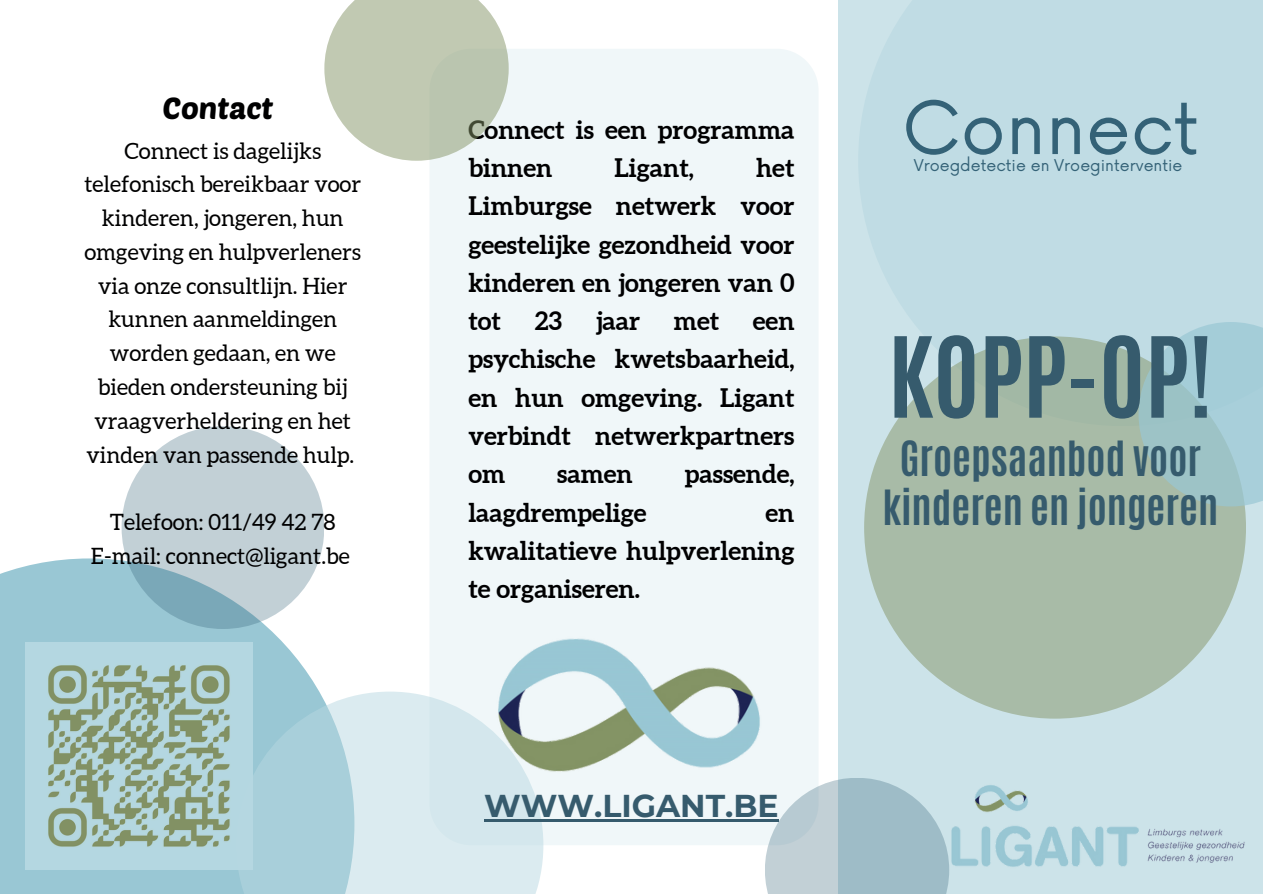
<style>
.page{position:relative;width:1263px;height:894px;background:#fff}
.page>*{position:absolute;margin:0;border:0;box-sizing:border-box;transform-origin:0 0}
.t1{font:700 94.8px "Antonio";color:#365b6d}
.t2{font:71.55px "Now";color:#346277}
.t3{font:700 40.5px/48.3px "Antonio";color:#365b6d;text-align:center}
.t4{font:700 31.5px "Montserrat";color:#365b6d}
.t5{font:30px "Poetsen One";color:#000001}
.t6{font:700 25.5px/38.2px "Aleo";color:#000001;text-align:justify}
.t7{font:22.5px/33.8px "Aleo";color:#000001;text-align:center}
.t8{font:15.9px "Now";color:#346277}
</style>
<div class="page">
<div style="left:838px;top:0;width:425px;height:893px;background:#cce3e9"></div>
<div style="left:858px;top:0;width:405px;height:426px;background:#c0dce4"></div>
<div style="left:864px;top:336px;width:382px;height:382px;background:#a8bba7;border-radius:50%"></div>
<svg style="left:1138px;top:322px;width:125px;height:184px"></svg>
<svg style="left:0;top:558px;width:320px;height:335px;fill:#99c7d4"></svg>
<svg style="left:122px;top:426px;width:202px;height:203px;fill:#c2d0d6"></svg>
<img style="left:25px;top:642px;width:227px;height:227px">
<div style="left:430px;top:49px;width:388px;height:796px;background:#f0f7f9"></div>
<svg style="left:236px;top:691px;width:307px;height:202px;fill:#d4e7ed"></svg>
<svg style="left:765px;top:777px;width:184px;height:116px;fill:#9ebcc7"></svg>
<img style="left:487px;top:633px;width:288px;height:155px">
<img style="left:951px;top:785px;width:294px;height:82px">
<svg style="left:324px;top:0;width:185px;height:161px"></svg>
<hr style="left:484px;top:819px;width:295px;height:2px;background:#365b6d">
<p class="t5" style="left:163px;top:89px;width:113px">Contact</p>
<p class="t7" style="left:84px;top:133px;width:278px">Connect is dagelijks telefonisch bereikbaar voor kinderen, jongeren, hun omgeving en hulpverleners via onze consultlijn. Hier kunnen aanmeldingen worden gedaan, en we bieden ondersteuning bij vraagverheldering en het vinden van passende hulp.</p>
<h4 class="t7" style="left:91px;top:505px;width:260px">Telefoon: 011/49 42 78<br>E-mail: connect@ligant.be</h4>
<h3 class="t6" style="left:468px;top:110px;width:328px">Connect is een programma binnen</h3>
<h3 class="t6" style="left:468px;top:148px;width:328px;text-indent:288px">het Limburgse netwerk voor geestelijke gezondheid voor kinderen en jongeren van 0 tot</h3>
<h3 class="t6" style="left:614px;top:148px;width:81px">Ligant,</h3>
<h3 class="t6" style="left:535px;top:301px;width:29px">23</h3>
<h3 class="t6" style="left:596px;top:301px;width:46px">jaar</h3>
<h3 class="t6" style="left:674px;top:301px;width:47px">met</h3>
<h3 class="t6" style="left:468px;top:301px;width:328px;text-indent:284px">een psychische kwetsbaarheid, en hun omgeving. Ligant verbindt netwerkpartners om</h3>
<h3 class="t6" style="left:557px;top:454px;width:77px">samen</h3>
<h3 class="t6" style="left:685px;top:454px;width:111px">passende,</h3>
<h3 class="t6" style="left:468px;top:493px;width:180px">laagdrempelige</h3>
<h3 class="t6" style="left:468px;top:493px;width:328px;text-indent:297px">en kwalitatieve hulpverlening te organiseren.</h3>
<p class="t4" style="left:484px;top:786px;width:296px">WWW.LIGANT.BE</p>
<h5 class="t2" style="left:902px;top:88px;width:299px">Connect</h5>
<h5 class="t8" style="left:914px;top:156px;width:270px">Vroegdetectie en Vroeginterventie</h5>
<h2 class="t1" style="left:888px;top:309px;width:326px">KOPP-OP!</h2>
<h2 class="t3" style="left:882px;top:435px;width:337px">Groepsaanbod voor kinderen en jongeren</h2>
</div>
